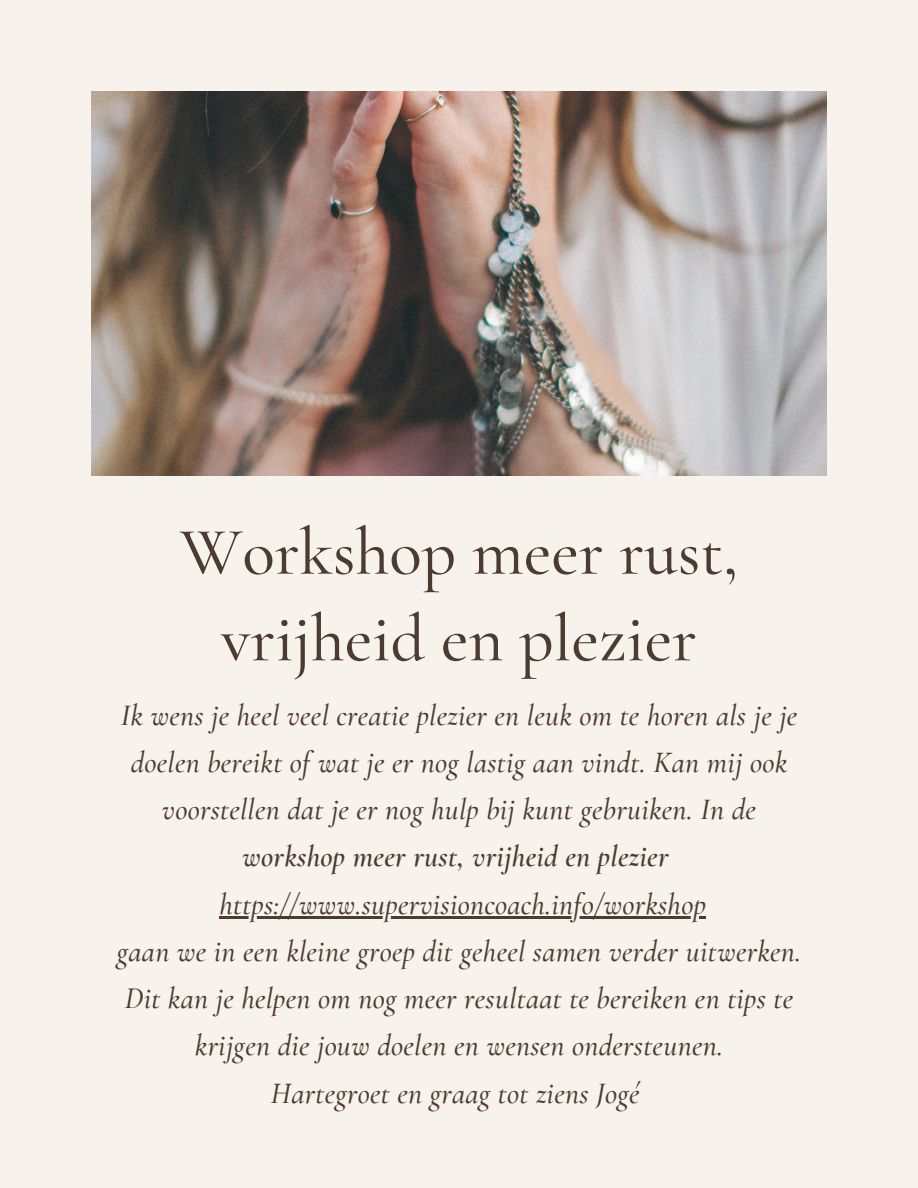
<style>
.page{position:relative;width:918px;height:1188px;background:#f8f2ed}
.page>*{position:absolute;margin:0;border:0;box-sizing:border-box;transform-origin:0 0}
.t1{font:500 67.5px/86.7px "Cormorant Garamond";color:#4b3b31;text-align:center}
.t2{font:italic 500 30px/47.2px "Cormorant Garamond";letter-spacing:.01em;color:#4b3b31;text-align:center}
.t3{font:italic 600 30px "Cormorant Garamond";letter-spacing:.01em;color:#4b3b31}
</style>
<div class="page">
<img style="left:92px;top:92px;width:734px;height:383px">
<hr style="left:219px;top:916px;width:487px;height:2px;background:#4b3b31">
<h1 class="t1" style="left:180px;top:509px;width:560px">Workshop meer rust, vrijheid en plezier</h1>
<p class="t2" style="left:121px;top:691px;width:678px">Ik wens je heel veel creatie plezier en leuk om te horen als je je doelen bereikt of wat je er nog lastig aan vindt. Kan mij ook voorstellen dat je er nog hulp bij kunt gebruiken. In de</p>
<p class="t3" style="left:242px;top:839px;width:428px">workshop meer rust, vrijheid en plezier</p>
<p class="t2" style="left:117px;top:880px;width:686px">https://www.supervisioncoach.info/workshop<br>gaan we in een kleine groep dit geheel samen verder uitwerken.<br>Dit kan je helpen om nog meer resultaat te bereiken en tips te krijgen die jouw doelen en wensen ondersteunen.<br>Hartegroet en graag tot ziens Jogé</p>
</div>
